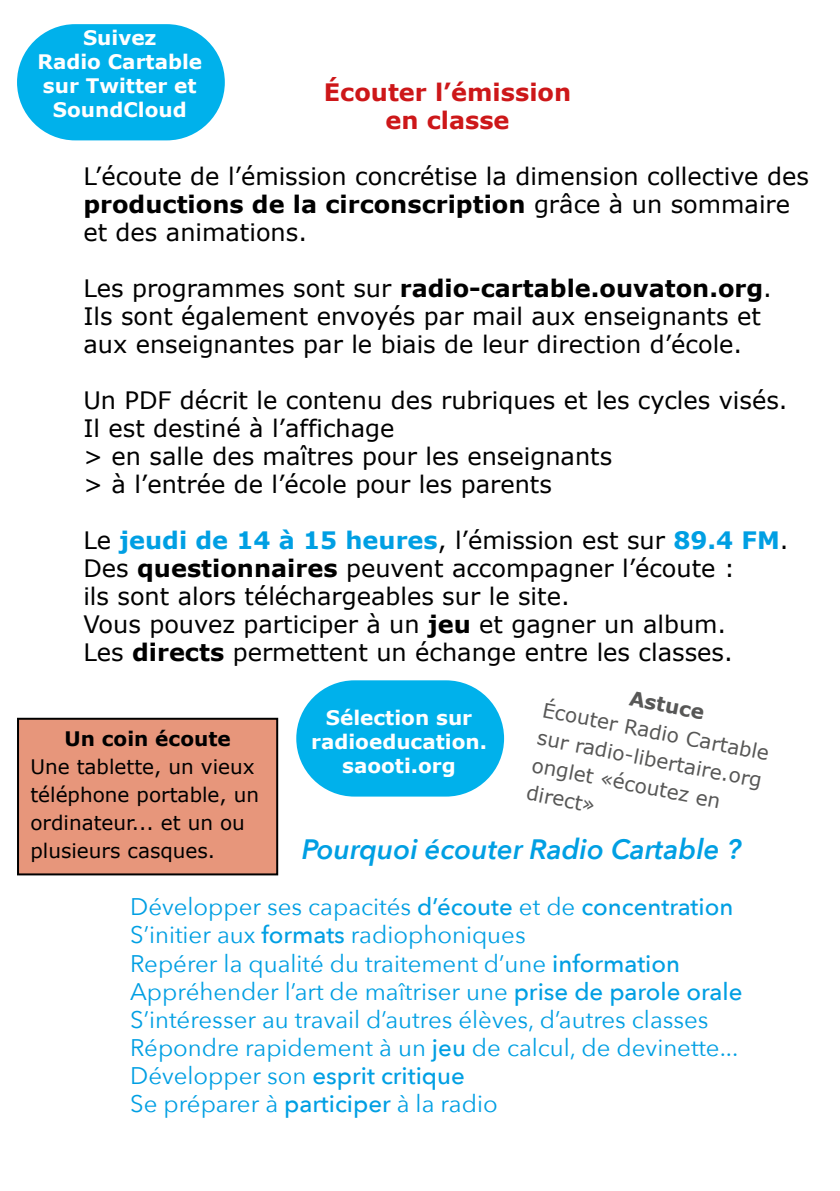
<style>
.page{position:relative;width:840px;height:1191px;background:#fff}
.page>*{position:absolute;margin:0;border:0;box-sizing:border-box;transform-origin:0 0}
.t1{font:italic 600 28px "Avenir Next";color:#009fe3}
.t2{font:24px/28px "Verdana";color:#000}
.t3{font:24px/28px "Avenir Next";color:#009fe3}
.t4{font:700 24px/28px "Verdana";color:#cd1719;text-align:center}
.t5{font:700 20px/24px "Verdana";color:#fff;text-align:center}
.t6{font:20px/28px "Verdana";color:#000}
.t7{font:20px/28px "Verdana";color:#575756}
.t8{font:700 20px "Verdana";color:#000}
.t9{font:700 20px "Verdana";color:#575756}
.s1{font-weight:700}
.s2{font-weight:700;color:#009fe3}
.s3{font-weight:500}
</style>
<div class="page">
<div style="left:18px;top:718px;width:259px;height:156px;background:#e7967b"></div>
<div style="left:17px;top:718px;width:261px;height:157px;border:2px solid #000"></div>
<div style="left:17px;top:24px;width:208px;height:116px;background:#00b1eb;border-radius:58px"></div>
<div style="left:296px;top:680px;width:208px;height:116px;background:#00b1eb;border-radius:58px"></div>
<p class="t5" style="left:37px;top:26px;width:166px">Suivez<br>Radio Cartable sur Twitter et<br>SoundCloud</p>
<p class="t4" style="left:323px;top:78px;width:249px">Écouter l’émission en classe</p>
<p class="t2" style="left:83px;top:162px;width:726px">L’écoute de l’émission concrétise la dimension collective des <span class="s1">productions de la circonscription</span> grâce à un sommaire et des animations.</p>
<p class="t2" style="left:83px;top:274px;width:689px">Les programmes sont sur <span class="s1">radio-cartable.ouvaton.org</span>.<br>Ils sont également envoyés par mail aux enseignants et aux enseignantes par le biais de leur direction d’école.</p>
<p class="t2" style="left:83px;top:386px;width:705px">Un PDF décrit le contenu des rubriques et les cycles visés.<br>Il est destiné à l’affichage<br>&gt; en salle des maîtres pour les enseignants<br>&gt; à l’entrée de l’école pour les parents</p>
<p class="t2" style="left:83px;top:526px;width:706px">Le <span class="s2">jeudi de 14 à 15 heures</span>, l’émission est sur <span class="s2">89.4 FM</span>.<br>Des <span class="s1">questionnaires</span> peuvent accompagner l’écoute :<br>ils sont alors téléchargeables sur le site.<br>Vous pouvez participer à un <span class="s1">jeu</span> et gagner un album.<br>Les <span class="s1">directs</span> permettent un échange entre les classes.</p>
<p class="t9" style="left:632px;top:685px;width:77px;rotate:11deg">Astuce</p>
<p class="t7" style="left:545px;top:696px;width:232px;rotate:11deg">Écouter Radio Cartable sur radio-libertaire.org onglet «écoutez en direct»</p>
<p class="t5" style="left:311px;top:706px;width:177px">Sélection sur radioeducation. saooti.org</p>
<p class="t8" style="left:64px;top:726px;width:168px">Un coin écoute</p>
<p class="t6" style="left:30px;top:753px;width:230px">Une tablette, un vieux téléphone portable, un ordinateur... et un ou plusieurs casques.</p>
<p class="t1" style="left:302px;top:825px;width:440px">Pourquoi écouter Radio Cartable ?</p>
<p class="t3" style="left:130px;top:892px;width:613px">Développer ses capacités <span class="s3">d’écoute</span> et de <span class="s3">concentration </span>S’initier aux <span class="s3">formats</span> radiophoniques<br>Repérer la qualité du traitement d’une <span class="s3">information </span>Appréhender l’art de maîtriser une <span class="s3">prise de parole orale </span>S’intéresser au travail d’autres élèves, d’autres classes Répondre rapidement à un <span class="s3">jeu</span> de calcul, de devinette...<br>Développer son <span class="s3">esprit critique<br></span>Se préparer à <span class="s3">participer</span> à la radio</p>
</div>
